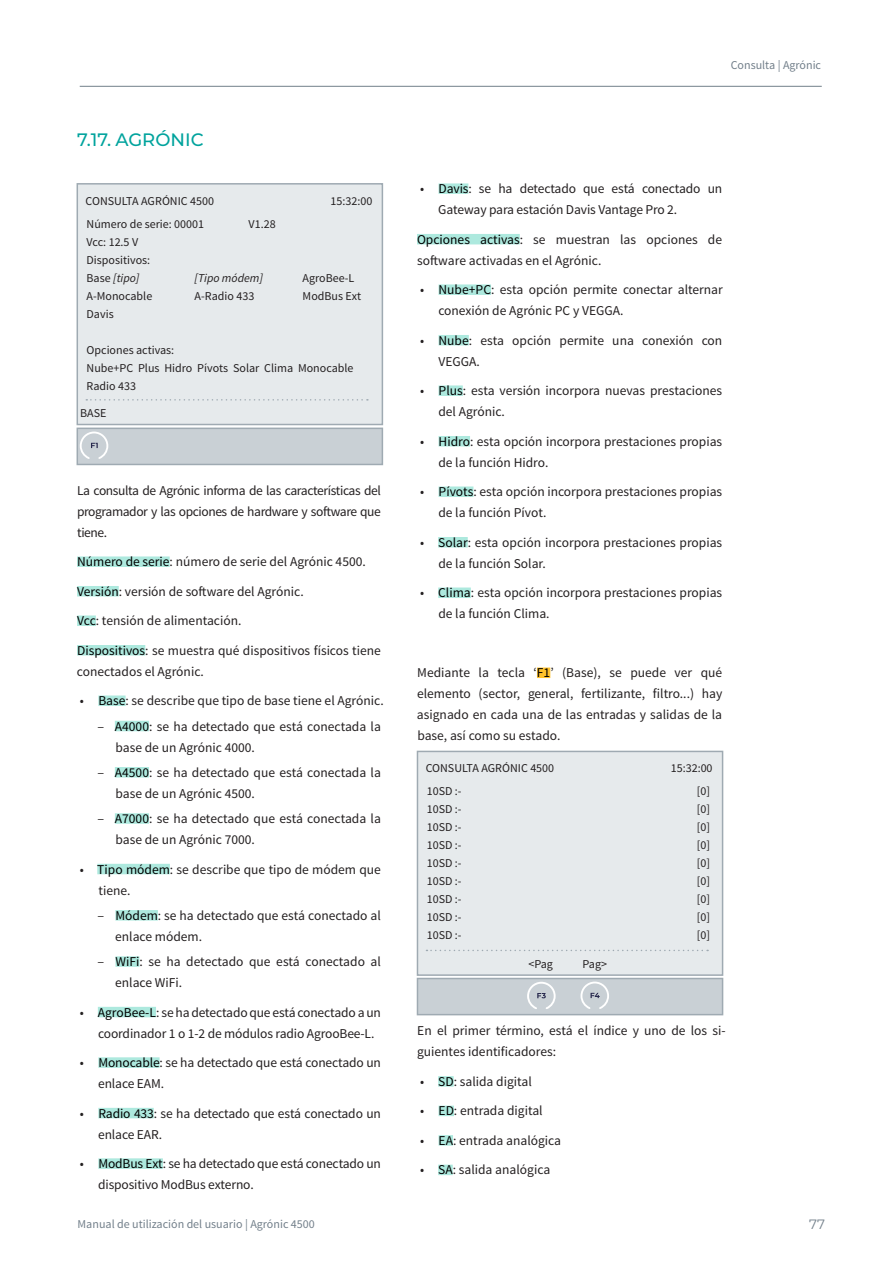
<style>
.page{position:relative;width:893px;height:1263px;background:#fff}
.page>*{position:absolute;margin:0;border:0;box-sizing:border-box;transform-origin:0 0}
.t1{font:500 18px "Montserrat";color:#00a39d}
.t2{font:13.5px/21px "Source Sans Pro";color:#231f20}
.t3{font:13.5px "Montserrat";color:#727f8a}
.t4{font:12px/18px "Source Sans Pro";color:#231f20}
.t5{font:12px "Source Sans Pro";color:#727f8a}
.t6{font:italic 12px "Source Sans Pro";color:#231f20}
.s1{font-style:italic}
.s2{color:#000}
</style>
<div class="page">
<hr style="left:80px;top:86px;width:742px;height:1px;background:#727f8a">
<div style="left:77px;top:556px;width:93px;height:11px;background:#ade9de"></div>
<div style="left:77px;top:586px;width:42px;height:10px;background:#ade9de"></div>
<div style="left:77px;top:615px;width:19px;height:11px;background:#ade9de"></div>
<div style="left:77px;top:645px;width:68px;height:10px;background:#ade9de"></div>
<div style="left:98px;top:695px;width:28px;height:11px;background:#ade9de"></div>
<div style="left:115px;top:721px;width:34px;height:10px;background:#ade9de"></div>
<div style="left:115px;top:767px;width:34px;height:10px;background:#ade9de"></div>
<div style="left:115px;top:813px;width:34px;height:11px;background:#ade9de"></div>
<div style="left:97px;top:864px;width:73px;height:10px;background:#ade9de"></div>
<div style="left:115px;top:910px;width:43px;height:10px;background:#ade9de"></div>
<div style="left:115px;top:956px;width:24px;height:11px;background:#ade9de"></div>
<div style="left:98px;top:1007px;width:58px;height:10px;background:#ade9de"></div>
<div style="left:98px;top:1057px;width:62px;height:11px;background:#ade9de"></div>
<div style="left:98px;top:1108px;width:56px;height:10px;background:#ade9de"></div>
<div style="left:98px;top:1158px;width:65px;height:11px;background:#ade9de"></div>
<div style="left:77px;top:183px;width:306px;height:242px;background:#e6eaec;border:2px solid #9faab2"></div>
<svg style="left:86px;top:399px;width:282px;height:2px"></svg>
<div style="left:77px;top:428px;width:306px;height:37px;background:#c9d0d5;border:2px solid #9faab2"></div>
<svg style="left:79px;top:431px;width:30px;height:29px"></svg>
<div style="left:439px;top:183px;width:29px;height:11px;background:#ade9de"></div>
<div style="left:417px;top:234px;width:103px;height:10px;background:#ade9de"></div>
<div style="left:439px;top:284px;width:52px;height:11px;background:#ade9de"></div>
<div style="left:439px;top:335px;width:30px;height:10px;background:#ade9de"></div>
<div style="left:439px;top:385px;width:24px;height:11px;background:#ade9de"></div>
<div style="left:439px;top:436px;width:31px;height:10px;background:#ade9de"></div>
<div style="left:439px;top:486px;width:34px;height:11px;background:#ade9de"></div>
<div style="left:438px;top:537px;width:30px;height:10px;background:#ade9de"></div>
<div style="left:438px;top:587px;width:33px;height:11px;background:#ade9de"></div>
<div style="left:537px;top:667px;width:13px;height:11px;background:#ffc22c"></div>
<div style="left:438px;top:1076px;width:16px;height:11px;background:#ade9de"></div>
<div style="left:439px;top:1106px;width:15px;height:10px;background:#ade9de"></div>
<div style="left:439px;top:1135px;width:14px;height:11px;background:#ade9de"></div>
<div style="left:438px;top:1165px;width:15px;height:10px;background:#ade9de"></div>
<div style="left:417px;top:751px;width:306px;height:225px;background:#e6eaec;border:2px solid #9faab2"></div>
<svg style="left:426px;top:950px;width:282px;height:1px"></svg>
<div style="left:417px;top:978px;width:306px;height:37px;background:#c9d0d5;border:2px solid #9faab2"></div>
<svg style="left:527px;top:981px;width:29px;height:28px"></svg>
<svg style="left:580px;top:981px;width:29px;height:28px"></svg>
<h1 class="t1" style="left:77px;top:127px;width:128px">7.17. AGRÓNIC</h1>
<p class="t4" style="left:86px;top:192px;width:130px">CONSULTA AGRÓNIC 4500</p>
<p class="t4" style="left:331px;top:192px;width:43px">15:32:00</p>
<p class="t4" style="left:87px;top:215px;width:119px">Número de serie: 00001</p>
<p class="t4" style="left:249px;top:215px;width:29px">V1.28</p>
<p class="t4" style="left:87px;top:233px;width:65px">Vcc: 12.5 V<br>Dispositivos:<br>Base <span class="s1">[tipo]</span></p>
<p class="t6" style="left:195px;top:270px;width:70px">[Tipo módem]</p>
<p class="t4" style="left:303px;top:269px;width:53px">AgroBee-L</p>
<p class="t4" style="left:87px;top:287px;width:67px">A-Monocable</p>
<p class="t4" style="left:195px;top:287px;width:61px">A-Radio 433</p>
<p class="t4" style="left:303px;top:287px;width:60px">ModBus Ext</p>
<p class="t4" style="left:87px;top:305px;width:29px">Davis</p>
<p class="t4" style="left:87px;top:341px;width:268px">Opciones activas:<br>Nube+PC Plus Hidro Pívots Solar Clima Monocable<br>Radio 433</p>
<p class="t4" style="left:80px;top:404px;width:28px">BASE</p>
<p class="t2" style="left:77px;top:480px;width:305px;text-align:justify">La consulta de Agrónic informa de las características del programador y las opciones de hardware y software que tiene.</p>
<p class="t2" style="left:77px;top:547px;width:305px;line-height:29.5px"><span class="s2">Número de serie</span>: número de serie del Agrónic 4500.<br><span class="s2">Versión</span>: versión de software del Agrónic.<br><span class="s2">Vcc</span>: tensión de alimentación.<br><span class="s2">Dispositivos</span>: se muestra qué dispositivos físicos tiene</p>
<p class="t2" style="left:77px;top:661px;width:128px">conectados el Agrónic.</p>
<p class="t2" style="left:80px;top:688px;width:305px;line-height:25.2px;text-align:right">• <span class="s2">Base</span>: se describe que tipo de base tiene el Agrónic. ‒ <span class="s2">A4000</span>: se ha detectado que está conectada la</p>
<p class="t2" style="left:98px;top:735px;width:285px;line-height:25.2px;text-indent:18px">base de un Agrónic 4000.<br>‒ <span class="s2">A4500</span>: se ha detectado que está conectada la</p>
<p class="t2" style="left:98px;top:781px;width:285px;line-height:25.2px;text-indent:18px">base de un Agrónic 4500.<br>‒ <span class="s2">A7000</span>: se ha detectado que está conectada la</p>
<p class="t2" style="left:115px;top:829px;width:141px">base de un Agrónic 7000.</p>
<p class="t2" style="left:98px;top:859px;width:284px;text-indent:-19px">• <span class="s2">Tipo módem</span>: se describe que tipo de módem que tiene.</p>
<p class="t2" style="left:115px;top:905px;width:267px;text-indent:-18px">‒ <span class="s2">Módem</span>: se ha detectado que está conectado al enlace módem.</p>
<p class="t2" style="left:115px;top:951px;width:267px;text-indent:-18px">‒ <span class="s2">WiFi</span>: se ha detectado que está conectado al enlace WiFi.</p>
<p class="t2" style="left:98px;top:1002px;width:284px;text-indent:-18px">• <span class="s2">AgroBee-L</span>: se ha detectado que está conectado a un coordinador 1 o 1-2 de módulos radio AgrooBee-L.</p>
<p class="t2" style="left:98px;top:1052px;width:284px;text-indent:-18px">• <span class="s2">Monocable</span>: se ha detectado que está conectado un enlace EAM.</p>
<p class="t2" style="left:98px;top:1103px;width:284px;text-indent:-18px">• <span class="s2">Radio 433</span>: se ha detectado que está conectado un enlace EAR.</p>
<p class="t2" style="left:98px;top:1153px;width:284px;text-indent:-18px">• <span class="s2">ModBus Ext</span>: se ha detectado que está conectado un dispositivo ModBus externo.</p>
<p class="t5" style="left:78px;top:1217px;width:239px">Manual de utilización del usuario | Agrónic 4500</p>
<p class="t5" style="left:731px;top:57px;width:92px">Consulta | Agrónic</p>
<p class="t2" style="left:438px;top:178px;width:285px;text-indent:-18px">• <span class="s2">Davis</span>: se ha detectado que está conectado un<br>Gateway para estación Davis Vantage Pro 2.</p>
<p class="t2" style="left:417px;top:229px;width:307px"><span class="s2">Opciones activas</span>: se muestran las opciones de software activadas en el Agrónic.</p>
<p class="t2" style="left:438px;top:279px;width:286px;text-indent:-18px">• <span class="s2">Nube+PC</span>: esta opción permite conectar alternar conexión de Agrónic PC y VEGGA.</p>
<p class="t2" style="left:438px;top:330px;width:285px;text-indent:-18px">• <span class="s2">Nube</span>: esta opción permite una conexión con<br>VEGGA.</p>
<p class="t2" style="left:438px;top:380px;width:285px;text-indent:-18px">• <span class="s2">Plus</span>: esta versión incorpora nuevas prestaciones del Agrónic.</p>
<p class="t2" style="left:438px;top:431px;width:285px;text-indent:-18px">• <span class="s2">Hidro</span>: esta opción incorpora prestaciones propias de la función Hidro.</p>
<p class="t2" style="left:438px;top:481px;width:285px;text-indent:-18px">• <span class="s2">Pívots</span>: esta opción incorpora prestaciones propias de la función Pívot.</p>
<p class="t2" style="left:438px;top:532px;width:285px;text-indent:-18px">• <span class="s2">Solar</span>: esta opción incorpora prestaciones propias de la función Solar.</p>
<p class="t2" style="left:438px;top:582px;width:285px;text-indent:-18px">• <span class="s2">Clima</span>: esta opción incorpora prestaciones propias de la función Clima.</p>
<p class="t2" style="left:417px;top:662px;width:307px;text-align:justify">Mediante la tecla ‘<span class="s2">F1</span>’ (Base), se puede ver qué elemento (sector, general, fertilizante, filtro...) hay asignado en cada una de las entradas y salidas de la base, así como su estado.</p>
<p class="t4" style="left:426px;top:760px;width:130px">CONSULTA AGRÓNIC 4500</p>
<p class="t4" style="left:671px;top:760px;width:43px">15:32:00</p>
<p class="t4" style="left:427px;top:783px;width:36px">10SD :-</p>
<p class="t4" style="left:697px;top:783px;width:15px">[0]</p>
<p class="t4" style="left:427px;top:801px;width:36px">10SD :-</p>
<p class="t4" style="left:697px;top:801px;width:15px">[0]</p>
<p class="t4" style="left:427px;top:819px;width:36px">10SD :-</p>
<p class="t4" style="left:697px;top:819px;width:15px">[0]</p>
<p class="t4" style="left:427px;top:837px;width:36px">10SD :-</p>
<p class="t4" style="left:697px;top:837px;width:15px">[0]</p>
<p class="t4" style="left:427px;top:855px;width:36px">10SD :-</p>
<p class="t4" style="left:697px;top:855px;width:15px">[0]</p>
<p class="t4" style="left:427px;top:873px;width:36px">10SD :-</p>
<p class="t4" style="left:697px;top:873px;width:15px">[0]</p>
<p class="t4" style="left:427px;top:891px;width:36px">10SD :-</p>
<p class="t4" style="left:697px;top:891px;width:15px">[0]</p>
<p class="t4" style="left:427px;top:909px;width:36px">10SD :-</p>
<p class="t4" style="left:697px;top:909px;width:15px">[0]</p>
<p class="t4" style="left:427px;top:927px;width:36px">10SD :-</p>
<p class="t4" style="left:697px;top:927px;width:15px">[0]</p>
<p class="t4" style="left:528px;top:955px;width:26px">&lt;Pag</p>
<p class="t4" style="left:582px;top:955px;width:26px">Pag&gt;</p>
<p class="t2" style="left:417px;top:1021px;width:310px">En el primer término, está el índice y uno de los si&shy;guientes identificadores:</p>
<p class="t2" style="left:420px;top:1071px;width:113px">• <span class="s2">SD</span>: salida digital</p>
<p class="t2" style="left:420px;top:1101px;width:124px">• <span class="s2">ED</span>: entrada digital</p>
<p class="t2" style="left:420px;top:1130px;width:143px">• <span class="s2">EA</span>: entrada analógica</p>
<p class="t2" style="left:420px;top:1159px;width:132px">• <span class="s2">SA</span>: salida analógica</p>
<p class="t3" style="left:809px;top:1215px;width:17px">77</p>
</div>
